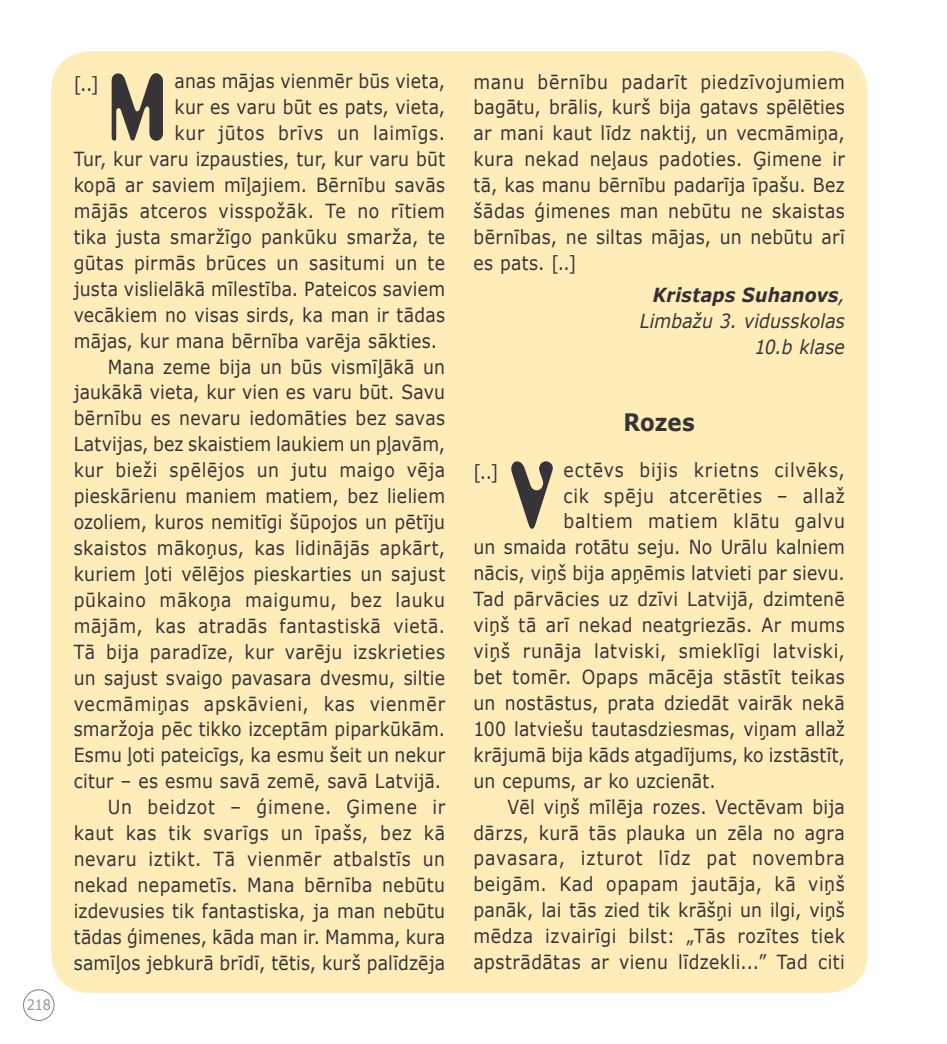
<style>
.page{position:relative;width:947px;height:1044px;background:#fff}
.page>*{position:absolute;margin:0;border:0;box-sizing:border-box;transform-origin:0 0}
.t1{font:82px "La Amy";color:#373437;scale:.9 1}
.t2{font:700 24px "Verdana";color:#373437;scale:.89 1}
.t3{font:19.4px/25.8px "Verdana";letter-spacing:.02em;color:#373437;text-align:justify;scale:.89 1}
.t4{font:19.4px "Verdana";letter-spacing:.05em;color:#373437;scale:.89 1}
.t5{font:19.4px "Verdana";letter-spacing:.045em;color:#373437;scale:.89 1}
.t6{font:italic 19.4px/25.8px "Verdana";letter-spacing:.01em;color:#373437;text-align:right;scale:.89 1}
.t7{font:19.4px "Verdana";letter-spacing:.04em;color:#373437;scale:.89 1}
.t8{font:19.4px "Verdana";letter-spacing:.02em;color:#373437;scale:.9 1}
.t9{font:14.4px "Verdana";color:#98989c;scale:.9 1}
.s1{font-weight:700;color:#323033}
.s2{color:#323033}
</style>
<div class="page">
<div style="left:51px;top:51px;width:816px;height:941px;background:#feedb9;border-radius:40px"></div>
<div style="left:23px;top:989px;width:31px;height:31px;border:1px solid #68676c;border-radius:50%"></div>
<p class="t9" style="left:27px;top:995px;width:29px">218</p>
<p class="t8" style="left:74px;top:72px;width:29px">[..]</p>
<h1 class="t1" style="left:108px;top:52px;width:67px">M</h1>
<p class="t3" style="left:175px;top:69px;width:305px">anas mājas vienmēr būs vieta,</p>
<p class="t3" style="left:175px;top:95px;width:305px">kur es varu būt es pats, vieta,</p>
<p class="t7" style="left:175px;top:121px;width:305px">kur jūtos brīvs un laimīgs.</p>
<p class="t3" style="left:74px;top:146px;width:419px">Tur, kur varu izpausties, tur, kur varu būt</p>
<p class="t3" style="left:74px;top:172px;width:419px">kopā ar saviem mīļajiem. Bērnību savās</p>
<p class="t3" style="left:74px;top:198px;width:419px">mājās atceros visspožāk. Te no rītiem</p>
<p class="t3" style="left:74px;top:224px;width:419px">tika justa smaržīgo pankūku smarža, te</p>
<p class="t3" style="left:74px;top:250px;width:419px">gūtas pirmās brūces un sasitumi un te</p>
<p class="t3" style="left:74px;top:276px;width:419px">justa vislielākā mīlestība. Pateicos saviem</p>
<p class="t3" style="left:74px;top:302px;width:419px">vecākiem no visas sirds, ka man ir tādas</p>
<p class="t3" style="left:74px;top:328px;width:410px">mājas, kur mana bērnība varēja sākties.</p>
<p class="t3" style="left:108px;top:354px;width:381px">Mana zeme bija un būs vismīļākā un</p>
<p class="t3" style="left:74px;top:379px;width:419px">jaukākā vieta, kur vien es varu būt. Savu</p>
<p class="t3" style="left:74px;top:405px;width:419px">bērnību es nevaru iedomāties bez savas</p>
<p class="t3" style="left:74px;top:431px;width:419px">Latvijas, bez skaistiem laukiem un pļavām,</p>
<p class="t3" style="left:74px;top:457px;width:419px">kur bieži spēlējos un jutu maigo vēja</p>
<p class="t3" style="left:74px;top:483px;width:419px">pieskārienu maniem matiem, bez lieliem</p>
<p class="t3" style="left:74px;top:509px;width:419px">ozoliem, kuros nemitīgi šūpojos un pētīju</p>
<p class="t3" style="left:74px;top:535px;width:419px">skaistos mākoņus, kas lidinājās apkārt,</p>
<p class="t3" style="left:74px;top:561px;width:419px">kuriem ļoti vēlējos pieskarties un sajust</p>
<p class="t3" style="left:74px;top:587px;width:419px">pūkaino mākoņa maigumu, bez lauku</p>
<p class="t3" style="left:74px;top:613px;width:419px">mājām, kas atradās fantastiskā vietā.</p>
<p class="t3" style="left:74px;top:638px;width:419px">Tā bija paradīze, kur varēju izskrieties</p>
<p class="t3" style="left:74px;top:664px;width:419px">un sajust svaigo pavasara dvesmu, siltie</p>
<p class="t5" style="left:74px;top:691px;width:419px">vecmāmiņas apskāvieni, kas vienmēr</p>
<p class="t3" style="left:74px;top:716px;width:419px">smaržoja pēc tikko izceptām piparkūkām.</p>
<p class="t3" style="left:74px;top:742px;width:419px">Esmu ļoti pateicīgs, ka esmu šeit un nekur</p>
<p class="t3" style="left:74px;top:768px;width:414px">citur – es esmu savā zemē, savā Latvijā.</p>
<p class="t5" style="left:108px;top:794px;width:381px">Un beidzot – ģimene. Ģimene ir</p>
<p class="t3" style="left:74px;top:820px;width:419px">kaut kas tik svarīgs un īpašs, bez kā</p>
<p class="t3" style="left:74px;top:846px;width:419px">nevaru iztikt. Tā vienmēr atbalstīs un</p>
<p class="t3" style="left:74px;top:872px;width:419px">nekad nepametīs. Mana bērnība nebūtu</p>
<p class="t3" style="left:74px;top:897px;width:419px">izdevusies tik fantastiska, ja man nebūtu</p>
<p class="t3" style="left:74px;top:923px;width:419px">tādas ģimenes, kāda man ir. Mamma, kura</p>
<p class="t3" style="left:74px;top:949px;width:419px">samīļos jebkurā brīdī, tētis, kurš palīdzēja</p>
<p class="t3" style="left:473px;top:69px;width:419px">manu bērnību padarīt piedzīvojumiem bagātu, brālis, kurš bija gatavs spēlēties ar mani kaut līdz naktij, un vecmāmiņa, kura nekad neļaus padoties. Ģimene ir tā, kas manu bērnību padarīja īpašu. Bez šādas ģimenes man nebūtu ne skaistas bērnības, ne siltas mājas, un nebūtu arī es pats. [..]</p>
<p class="t6" style="left:640px;top:282px;width:232px"><span class="s1">Kristaps Suhanovs</span><span class="s2">,<br></span>Limbažu 3. vidusskolas<br>10.b klase</p>
<p class="t2" style="left:623px;top:407px;width:82px">Rozes</p>
<p class="t8" style="left:473px;top:460px;width:29px">[..]</p>
<h1 class="t1" style="left:507px;top:440px;width:55px">V</h1>
<p class="t4" style="left:563px;top:457px;width:318px">ectēvs bijis krietns cilvēks,</p>
<p class="t4" style="left:563px;top:483px;width:318px">cik spēju atcerēties – allaž</p>
<p class="t5" style="left:563px;top:509px;width:318px">baltiem matiem klātu galvu</p>
<p class="t3" style="left:473px;top:534px;width:419px">un smaida rotātu seju. No Urālu kalniem</p>
<p class="t3" style="left:473px;top:560px;width:419px">nācis, viņš bija apņēmis latvieti par sievu.</p>
<p class="t3" style="left:473px;top:586px;width:419px">Tad pārvācies uz dzīvi Latvijā, dzimtenē</p>
<p class="t3" style="left:473px;top:612px;width:419px">viņš tā arī nekad neatgriezās. Ar mums</p>
<p class="t3" style="left:473px;top:638px;width:419px">viņš runāja latviski, smieklīgi latviski,</p>
<p class="t3" style="left:473px;top:664px;width:419px">bet tomēr. Opaps mācēja stāstīt teikas</p>
<p class="t3" style="left:473px;top:690px;width:419px">un nostāstus, prata dziedāt vairāk nekā</p>
<p class="t3" style="left:473px;top:716px;width:419px">100 latviešu tautasdziesmas, viņam allaž</p>
<p class="t3" style="left:473px;top:741px;width:419px">krājumā bija kāds atgadījums, ko izstāstīt,</p>
<p class="t3" style="left:473px;top:767px;width:274px">un cepums, ar ko uzcienāt.</p>
<p class="t3" style="left:507px;top:793px;width:381px">Vēl viņš mīlēja rozes. Vectēvam bija</p>
<p class="t3" style="left:473px;top:819px;width:419px">dārzs, kurā tās plauka un zēla no agra</p>
<p class="t4" style="left:473px;top:845px;width:419px">pavasara, izturot līdz pat novembra</p>
<p class="t3" style="left:473px;top:871px;width:419px">beigām. Kad opapam jautāja, kā viņš</p>
<p class="t3" style="left:473px;top:897px;width:419px">panāk, lai tās zied tik krāšņi un ilgi, viņš</p>
<p class="t3" style="left:473px;top:923px;width:419px">mēdza izvairīgi bilst: „Tās rozītes tiek</p>
<p class="t3" style="left:473px;top:949px;width:419px">apstrādātas ar vienu līdzekli...” Tad citi</p>
</div>
